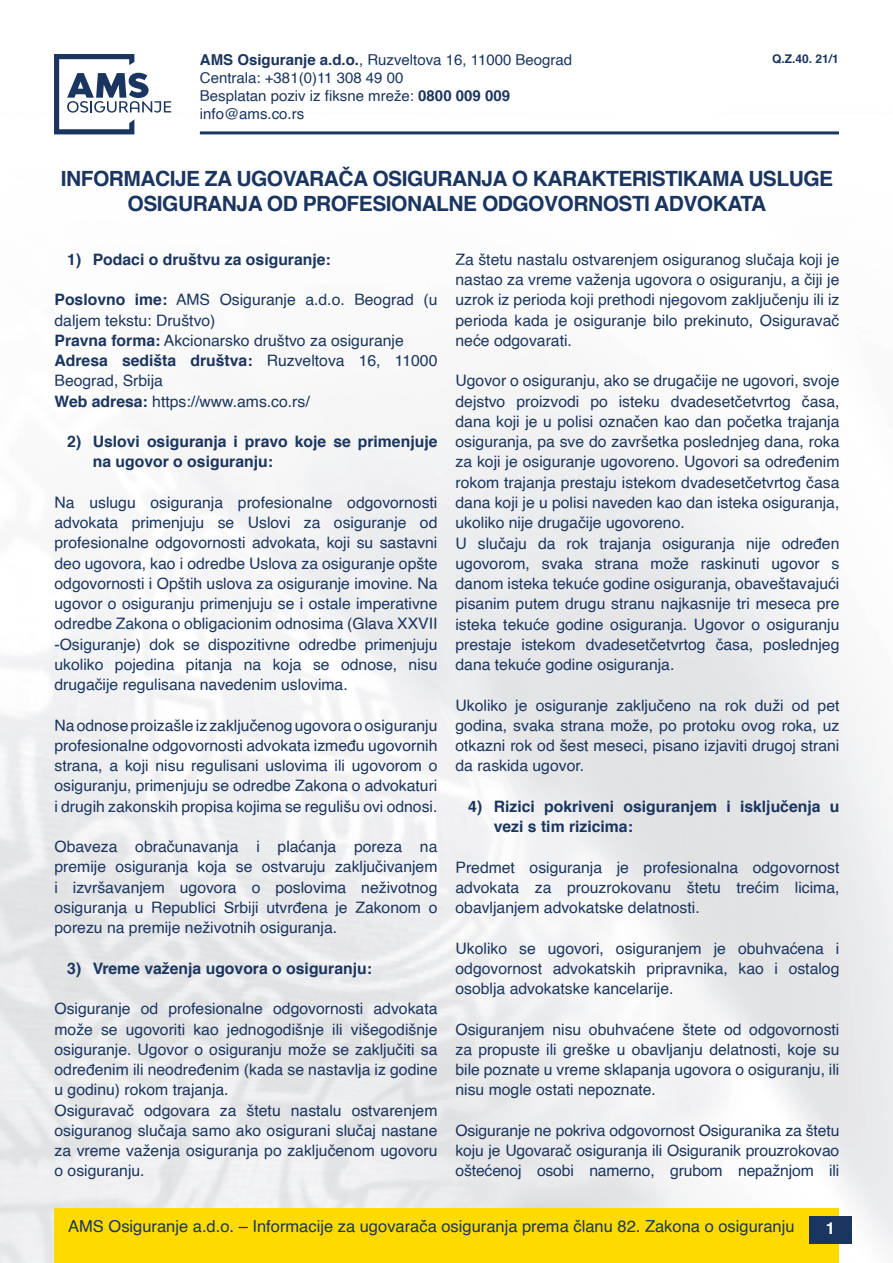
<style>
.page{position:relative;width:893px;height:1263px;background:#fff}
.page>*{position:absolute;margin:0;border:0;box-sizing:border-box;transform-origin:0 0}
.t1{font:700 21px/25.2px "Helvetica";letter-spacing:-.025em;color:#1a355f;text-align:center}
.t2{font:16.5px "Helvetica";color:#1a355f}
.t3{font:700 16.5px "Helvetica";color:#fff}
.t4{font:15.75px/20.2px "Helvetica";color:#1a355f;text-align:justify}
.t5{font:700 15.75px/20.2px "Helvetica";color:#1a355f}
.t6{font:15px/18px "Helvetica";color:#1a355f}
.t7{font:700 12px "Helvetica";color:#1a355f}
.s1{font-weight:700}
</style>
<div class="page">
<img style="left:0;top:101px;width:893px;height:1162px">
<div style="left:54px;top:1209px;width:785px;height:54px;background:#ffda00"></div>
<div style="left:809px;top:1217px;width:42px;height:27px;background:#1a355f"></div>
<hr style="left:200px;top:131px;width:639px;height:3px;background:#1a355f">
<svg style="left:54px;top:54px;width:117px;height:80px"></svg>
<p class="t6" style="left:200px;top:51px;width:374px"><span class="s1">AMS Osiguranje a.d.o.</span>, Ruzveltova 16, 11000 Beograd</p>
<p class="t7" style="left:772px;top:49px;width:68px">Q.Z.40. 21/1</p>
<p class="t6" style="left:200px;top:69px;width:312px">Centrala: +381(0)11 308 49 00<br>Besplatan poziv iz fiksne mreže: <span class="s1">0800 009 009 </span>info@ams.co.rs</p>
<h1 class="t1" style="left:61px;top:166px;width:774px">INFORMACIJE ZA UGOVARAČA OSIGURANJA O KARAKTERISTIKAMA USLUGE<br>OSIGURANJA OD PROFESIONALNE ODGOVORNOSTI ADVOKATA</h1>
<p class="t5" style="left:67px;top:249px;width:265px">1) Podaci o društvu za osiguranje:</p>
<p class="t4" style="left:54px;top:290px;width:384px;text-align:left"><span class="s1">Poslovno ime:</span> AMS Osiguranje a.d.o. Beograd (u dalјem tekstu: Društvo)<br><span class="s1">Pravna forma:</span> Akcionarsko društvo za osiguranje <span class="s1">Adresa sedišta društva:</span> Ruzveltova 16, 11000<br>Beograd, Srbija<br><span class="s1">Web adresa:</span> https://www.ams.co.rs/</p>
<p class="t5" style="left:93px;top:432px;width:346px;text-indent:-26px">2) Uslovi osiguranja i pravo koje se primenjuje na ugovor o osiguranju:</p>
<p class="t4" style="left:54px;top:493px;width:384px">Na uslugu osiguranja profesionalne odgovornosti advokata primenjuju se Uslovi za osiguranje od profesionalne odgovornosti advokata, koji su sastavni deo ugovora, kao i odredbe Uslova za osiguranje opšte odgovornosti i Opštih uslova za osiguranje imovine. Na ugovor o osiguranju primenjuju se i ostale imperativne odredbe Zakona o obligacionim odnosima (Glava XXVII -Osiguranje) dok se dispozitivne odredbe primenjuju ukoliko pojedina pitanja na koja se odnose, nisu drugačije regulisana navedenim uslovima.</p>
<p class="t4" style="left:54px;top:715px;width:384px">Na odnose proizašle iz zaklјučenog ugovora o osiguranju profesionalne odgovornosti advokata između ugovornih strana, a koji nisu regulisani uslovima ili ugovorom o osiguranju, primenjuju se odredbe Zakona o advokaturi i drugih zakonskih propisa kojima se regulišu ovi odnosi.</p>
<p class="t4" style="left:54px;top:837px;width:384px">Obaveza obračunavanja i plaćanja poreza na premije osiguranja koja se ostvaruju zaklјučivanjem i izvršavanjem ugovora o poslovima neživotnog osiguranja u Republici Srbiji utvrđena je Zakonom o porezu na premije neživotnih osiguranja.</p>
<p class="t5" style="left:67px;top:958px;width:306px">3) Vreme važenja ugovora o osiguranju:</p>
<p class="t4" style="left:54px;top:999px;width:384px;text-align:left">Osiguranje od profesionalne odgovornosti advokata može se ugovoriti kao jednogodišnje ili višegodišnje osiguranje. Ugovor o osiguranju može se zaklјučiti sa određenim ili neodređenim (kada se nastavlјa iz godine u godinu) rokom trajanja.<br>Osiguravač odgovara za štetu nastalu ostvarenjem osiguranog slučaja samo ako osigurani slučaj nastane za vreme važenja osiguranja po zaklјučenom ugovoru o osiguranju.</p>
<p class="t4" style="left:455px;top:250px;width:385px">Za štetu nastalu ostvarenjem osiguranog slučaja koji je nastao za vreme važenja ugovora o osiguranju, a čiji je uzrok iz perioda koji prethodi njegovom zaklјučenju ili iz perioda kada je osiguranje bilo prekinuto, Osiguravač neće odgovarati.</p>
<p class="t4" style="left:455px;top:371px;width:385px;text-align:left">Ugovor o osiguranju, ako se drugačije ne ugovori, svoje dejstvo proizvodi po isteku dvadesetčetvrtog časa, dana koji je u polisi označen kao dan početka trajanja osiguranja, pa sve do završetka poslednjeg dana, roka za koji je osiguranje ugovoreno. Ugovori sa određenim rokom trajanja prestaju istekom dvadesetčetvrtog časa dana koji je u polisi naveden kao dan isteka osiguranja, ukoliko nije drugačije ugovoreno.<br>U slučaju da rok trajanja osiguranja nije određen ugovorom, svaka strana može raskinuti ugovor s danom isteka tekuće godine osiguranja, obaveštavajući pisanim putem drugu stranu najkasnije tri meseca pre isteka tekuće godine osiguranja. Ugovor o osiguranju prestaje istekom dvadesetčetvrtog časa, poslednjeg dana tekuće godine osiguranja.</p>
<p class="t4" style="left:455px;top:695px;width:385px">Ukoliko je osiguranje zaklјučeno na rok duži od pet godina, svaka strana može, po protoku ovog roka, uz otkazni rok od šest meseci, pisano izjaviti drugoj strani da raskida ugovor.</p>
<p class="t5" style="left:494px;top:796px;width:347px;text-indent:-26px">4) Rizici pokriveni osiguranjem i isklјučenja u vezi s tim rizicima:</p>
<p class="t4" style="left:455px;top:857px;width:385px">Predmet osiguranja je profesionalna odgovornost advokata za prouzrokovanu štetu trećim licima, obavlјanjem advokatske delatnosti.</p>
<p class="t4" style="left:455px;top:938px;width:385px">Ukoliko se ugovori, osiguranjem je obuhvaćena i odgovornost advokatskih pripravnika, kao i ostalog osoblјa advokatske kancelarije.</p>
<p class="t4" style="left:455px;top:1019px;width:385px">Osiguranjem nisu obuhvaćene štete od odgovornosti za propuste ili greške u obavlјanju delatnosti, koje su bile poznate u vreme sklapanja ugovora o osiguranju, ili nisu mogle ostati nepoznate.</p>
<p class="t4" style="left:455px;top:1121px;width:385px">Osiguranje ne pokriva odgovornost Osiguranika za štetu koju je Ugovarač osiguranja ili Osiguranik prouzrokovao oštećenoj osobi namerno, grubom nepažnjom ili</p>
<p class="t2" style="left:68px;top:1214px;width:728px">AMS Osiguranje a.d.o. – Informacije za ugovarača osiguranja prema članu 82. Zakona o osiguranju</p>
<p class="t3" style="left:826px;top:1215px;width:11px">1</p>
</div>
